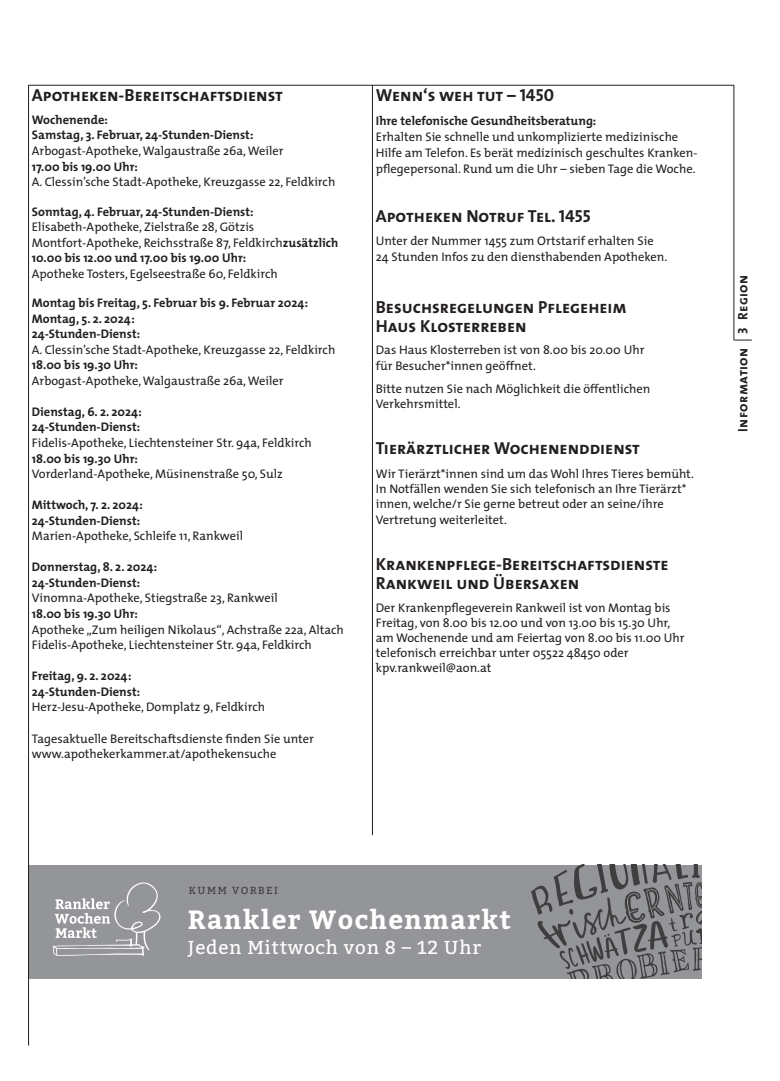
<style>
.page{position:relative;width:780px;height:1081px;background:#fff}
.page>*{position:absolute;margin:0;border:0;box-sizing:border-box;transform-origin:0 0}
.t1{font:700 26.25px "Bitter";letter-spacing:.05em;color:#fff}
.t2{font:18.75px "Bitter";letter-spacing:.04em;color:#fff}
.t3{font:17.5px/18.8px "The Mix Bold Caps";color:#231f20}
.t4{font:13.75px "The Mix Bold Caps";letter-spacing:.03em;color:#231f20}
.t5{font:12.5px/15px "The Mix";color:#231f20}
.t6{font:700 12.5px/15.5px "The Mix";color:#231f20}
.t7{font:10.25px "Bitter";letter-spacing:.15em;color:#3e3e3f}
.s1{font-weight:700}
</style>
<div class="page">
<svg style="left:734px;top:340px;width:17px;height:1px"></svg>
<hr style="left:733px;top:85px;width:1px;height:255px;background:#231f20">
<div style="left:28px;top:865px;width:674px;height:113px;background:#939598"></div>
<svg style="left:53px;top:882px;width:107px;height:74px"></svg>
<svg style="left:531px;top:865px;width:171px;height:113px"></svg>
<hr style="left:28px;top:85px;width:705px;height:1px;background:#231f20">
<hr style="left:372px;top:85px;width:1px;height:750px;background:#231f20">
<hr style="left:28px;top:85px;width:1px;height:960px;background:#231f20">
<h3 class="t3" style="left:32px;top:86px;width:252px">Apotheken-Bereitschaftsdienst</h3>
<p class="t6" style="left:32px;top:112px;width:223px">Wochenende:<br>Samstag, 3. Februar, 24-Stunden-Dienst:</p>
<p class="t5" style="left:32px;top:143px;width:253px">Arbogast-Apotheke, Walgaustraße 26a, Weiler</p>
<p class="t6" style="left:32px;top:158px;width:107px">17.00 bis 19.00 Uhr:</p>
<p class="t5" style="left:32px;top:174px;width:305px">A. Clessin’sche Stadt-Apotheke, Kreuzgasse 22, Feldkirch</p>
<p class="t6" style="left:32px;top:203px;width:223px">Sonntag, 4. Februar, 24-Stunden-Dienst:</p>
<p class="t5" style="left:32px;top:219px;width:308px;line-height:15.5px">Elisabeth-Apotheke, Zielstraße 28, Götzis<br>Montfort-Apotheke, Reichsstraße 87, Feldkirch<span class="s1">zusätzlich<br>10.00 bis 12.00 und 17.00 bis 19.00 Uhr:</span></p>
<p class="t5" style="left:32px;top:266px;width:247px">Apotheke Tosters, Egelseestraße 60, Feldkirch</p>
<p class="t6" style="left:32px;top:295px;width:278px">Montag bis Freitag, 5. Februar bis 9. Februar 2024:<br>Montag, 5. 2. 2024:<br>24-Stunden-Dienst:</p>
<p class="t5" style="left:32px;top:342px;width:305px">A. Clessin’sche Stadt-Apotheke, Kreuzgasse 22, Feldkirch</p>
<p class="t6" style="left:32px;top:357px;width:108px">18.00 bis 19.30 Uhr:</p>
<p class="t5" style="left:32px;top:373px;width:253px">Arbogast-Apotheke, Walgaustraße 26a, Weiler</p>
<p class="t6" style="left:32px;top:404px;width:112px">Dienstag, 6. 2. 2024:<br>24-Stunden-Dienst:</p>
<p class="t5" style="left:32px;top:435px;width:281px">Fidelis-Apotheke, Liechtensteiner Str. 94a, Feldkirch</p>
<p class="t6" style="left:32px;top:450px;width:108px">18.00 bis 19.30 Uhr:</p>
<p class="t5" style="left:32px;top:466px;width:252px">Vorderland-Apotheke, Müsinenstraße 50, Sulz</p>
<p class="t6" style="left:32px;top:497px;width:113px">Mittwoch, 7. 2. 2024:<br>24-Stunden-Dienst:</p>
<p class="t5" style="left:32px;top:528px;width:213px">Marien-Apotheke, Schleife 11, Rankweil</p>
<p class="t6" style="left:32px;top:559px;width:127px">Donnerstag, 8. 2. 2024:<br>24-Stunden-Dienst:</p>
<p class="t5" style="left:32px;top:590px;width:247px">Vinomna-Apotheke, Stiegstraße 23, Rankweil</p>
<p class="t6" style="left:32px;top:606px;width:108px">18.00 bis 19.30 Uhr:</p>
<p class="t5" style="left:32px;top:621px;width:313px;line-height:15.6px">Apotheke „Zum heiligen Nikolaus“, Achstraße 22a, Altach<br>Fidelis-Apotheke, Liechtensteiner Str. 94a, Feldkirch</p>
<p class="t6" style="left:32px;top:668px;width:110px">Freitag, 9. 2. 2024:<br>24-Stunden-Dienst:</p>
<p class="t5" style="left:32px;top:699px;width:235px">Herz-Jesu-Apotheke, Domplatz 9, Feldkirch</p>
<p class="t5" style="left:32px;top:730px;width:283px;line-height:15.6px">Tagesaktuelle Bereitschaftsdienste finden Sie unter www.apothekerkammer.at/apothekensuche</p>
<h3 class="t3" style="left:376px;top:86px;width:180px">Wenn‘s weh tut – 1450</h3>
<p class="t6" style="left:376px;top:112px;width:222px">Ihre telefonische Gesundheitsberatung:</p>
<p class="t5" style="left:376px;top:128px;width:323px;line-height:16.2px">Erhalten Sie schnelle und unkomplizierte medizinische<br>Hilfe am Telefon. Es berät medizinisch geschultes Kranken&shy;pflegepersonal. Rund um die Uhr – sieben Tage die Woche.</p>
<h3 class="t3" style="left:376px;top:206px;width:217px">Apotheken Notruf Tel. 1455</h3>
<p class="t5" style="left:376px;top:233px;width:293px;line-height:15.6px">Unter der Nummer 1455 zum Ortstarif erhalten Sie<br>24 Stunden Infos zu den diensthabenden Apotheken.</p>
<h3 class="t3" style="left:376px;top:297px;width:252px">Besuchsregelungen Pflegeheim<br>Haus Klosterreben</h3>
<p class="t5" style="left:376px;top:342px;width:270px;line-height:15.6px">Das Haus Klosterreben ist von 8.00 bis 20.00 Uhr für Besucher*innen geöffnet.</p>
<p class="t5" style="left:376px;top:380px;width:276px;line-height:15.6px">Bitte nutzen Sie nach Möglichkeit die öffentlichen<br>Verkehrsmittel.</p>
<h3 class="t3" style="left:376px;top:438px;width:265px">Tierärztlicher Wochenenddienst</h3>
<p class="t5" style="left:376px;top:465px;width:320px">Wir Tierärzt*innen sind um das Wohl Ihres Tieres bemüht.<br>In Notfällen wenden Sie sich telefonisch an Ihre Tierärzt* innen, welche/r Sie gerne betreut oder an seine/ihre</p>
<p class="t5" style="left:376px;top:512px;width:133px">Vertretung weiterleitet.</p>
<h3 class="t3" style="left:376px;top:554px;width:294px">Krankenpflege-Bereitschaftsdienste<br>Rankweil und Übersaxen</h3>
<p class="t5" style="left:376px;top:600px;width:310px">Der Krankenpflegeverein Rankweil ist von Montag bis Freitag, von 8.00 bis 12.00 und von 13.00 bis 15.30 Uhr, am Wochenende und am Feiertag von 8.00 bis 11.00 Uhr telefonisch erreichbar unter 05522 48450 oder kpv.rankweil@aon.at</p>
<p class="t4" style="left:731px;top:334px;width:60px;rotate:-90deg">3 Region</p>
<p class="t4" style="left:731px;top:432px;width:86px;rotate:-90deg">Information</p>
<p class="t7" style="left:189px;top:884px;width:90px">KUMM VORBEI</p>
<h1 class="t1" style="left:188px;top:903px;width:324px">Rankler Wochenmarkt</h1>
<h2 class="t2" style="left:188px;top:936px;width:295px">Jeden Mittwoch von 8 – 12 Uhr</h2>
</div>
